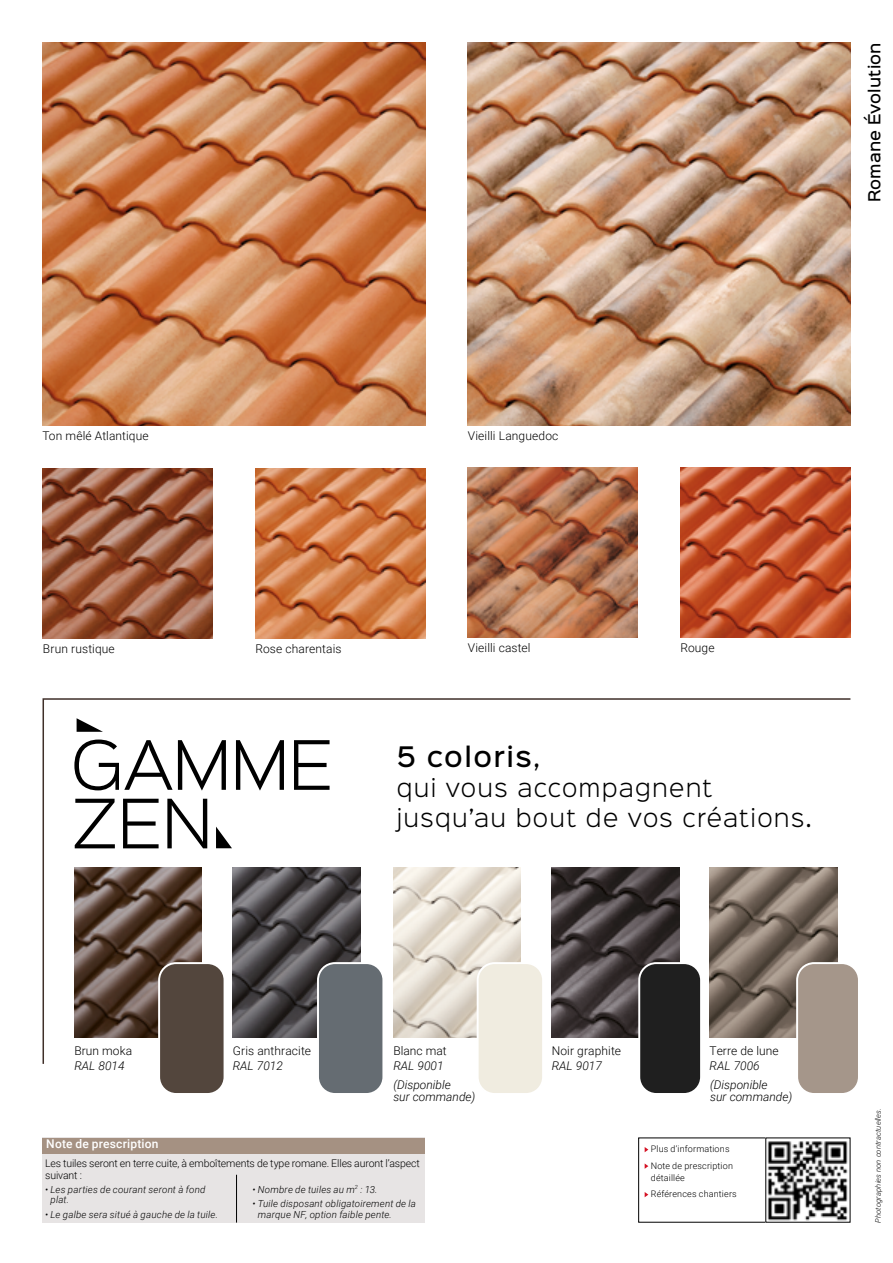
<style>
.page{position:relative;width:893px;height:1263px;background:#fff}
.page>*{position:absolute;margin:0;border:0;box-sizing:border-box;transform-origin:0 0}
.t1{font:500 25.5px "Sinkin Sans 500";letter-spacing:.055em;color:#000}
.t2{font:300 22.5px/30px "Sinkin Sans 300";letter-spacing:.055em;color:#000}
.t3{font:500 15px "Sinkin Sans 500";letter-spacing:.005em;color:#000}
.t4{font:300 12px "Roboto";letter-spacing:.01em;color:#000}
.t5{font:italic 300 12px/12px "Roboto";color:#000}
.t6{font:500 12px "Roboto";letter-spacing:.015em;color:#fff}
.t7{font:300 10.5px/12px "Roboto";letter-spacing:-.01em;color:#000}
.t8{font:italic 300 9.75px/10.5px "Roboto";letter-spacing:.02em;color:#000}
.t9{font:300 9px/16.5px "Roboto";letter-spacing:.02em;color:#000}
.t10{font:italic 300 7.5px "Roboto";letter-spacing:.02em;color:#000}
.s1{font-family:"Sinkin Sans 300";font-weight:300}
</style>
<div class="page">
<img style="left:43px;top:43px;width:382px;height:382px">
<img style="left:468px;top:43px;width:382px;height:382px">
<img style="left:680px;top:468px;width:170px;height:170px">
<img style="left:468px;top:468px;width:170px;height:170px">
<img style="left:43px;top:468px;width:170px;height:171px">
<img style="left:255px;top:468px;width:171px;height:171px">
<img style="left:767px;top:1141px;width:81px;height:79px">
<svg style="left:645px;top:1147px;width:3px;height:5px"></svg>
<svg style="left:645px;top:1163px;width:3px;height:6px"></svg>
<svg style="left:645px;top:1192px;width:3px;height:5px"></svg>
<svg style="left:42px;top:698px;width:809px;height:366px"></svg>
<svg style="left:74px;top:739px;width:152px;height:51px"></svg>
<svg style="left:236px;top:740px;width:48px;height:50px"></svg>
<svg style="left:294px;top:740px;width:36px;height:50px"></svg>
<svg style="left:75px;top:799px;width:40px;height:49px"></svg>
<svg style="left:123px;top:799px;width:36px;height:49px"></svg>
<svg style="left:167px;top:799px;width:40px;height:49px"></svg>
<svg style="left:77px;top:718px;width:26px;height:14px"></svg>
<svg style="left:216px;top:827px;width:16px;height:21px"></svg>
<div style="left:43px;top:1137px;width:382px;height:85px;background:#e7e4e4"></div>
<div style="left:43px;top:1137px;width:382px;height:16px;background:#a59182"></div>
<hr style="left:236px;top:1175px;width:1px;height:47px;background:#000">
<div style="left:639px;top:963px;width:62px;height:131px;background:#1f1f1f;border-radius:17px"></div>
<div style="left:638px;top:962px;width:64px;height:133px;border:2px solid #fff;border-radius:17px"></div>
<div style="left:797px;top:963px;width:62px;height:131px;background:#a5968a;border-radius:17px"></div>
<div style="left:796px;top:962px;width:64px;height:133px;border:2px solid #fff;border-radius:17px"></div>
<div style="left:478px;top:963px;width:65px;height:131px;background:#f0ece0;border-radius:17px"></div>
<div style="left:477px;top:962px;width:67px;height:133px;border:2px solid #fff;border-radius:17px"></div>
<div style="left:318px;top:963px;width:65px;height:131px;background:#656c72;border-radius:17px"></div>
<div style="left:317px;top:962px;width:67px;height:133px;border:2px solid #fff;border-radius:17px"></div>
<div style="left:159px;top:963px;width:66px;height:131px;background:#53463d;border-radius:17px"></div>
<div style="left:158px;top:962px;width:68px;height:133px;border:2px solid #fff;border-radius:17px"></div>
<h3 class="t3" style="left:861px;top:202px;width:161px;rotate:-90deg">Romane Évolution</h3>
<p class="t4" style="left:43px;top:427px;width:108px">Ton mêlé Atlantique</p>
<p class="t4" style="left:468px;top:427px;width:92px">Vieilli Languedoc</p>
<p class="t4" style="left:43px;top:640px;width:73px">Brun rustique</p>
<p class="t4" style="left:255px;top:640px;width:87px">Rose charentais</p>
<p class="t4" style="left:468px;top:639px;width:64px">Vieilli castel</p>
<p class="t4" style="left:680px;top:639px;width:36px">Rouge</p>
<h1 class="t1" style="left:397px;top:735px;width:145px">5 coloris<span class="s1">,</span></h1>
<h2 class="t2" style="left:397px;top:771px;width:416px">qui vous accompagnent jusqu’au bout de vos créations.</h2>
<p class="t4" style="left:74px;top:1042px;width:59px">Brun moka</p>
<p class="t5" style="left:74px;top:1059px;width:52px">RAL 8014</p>
<p class="t4" style="left:233px;top:1042px;width:80px">Gris anthracite</p>
<p class="t5" style="left:233px;top:1059px;width:52px">RAL 7012</p>
<p class="t4" style="left:393px;top:1042px;width:55px">Blanc mat</p>
<p class="t5" style="left:393px;top:1059px;width:52px">RAL 9001</p>
<p class="t4" style="left:552px;top:1042px;width:71px">Noir graphite</p>
<p class="t5" style="left:552px;top:1059px;width:52px">RAL 9017</p>
<p class="t4" style="left:710px;top:1042px;width:70px">Terre de lune</p>
<p class="t5" style="left:710px;top:1059px;width:52px">RAL 7006</p>
<p class="t5" style="left:393px;top:1078px;width:84px">(Disponible<br>sur commande)</p>
<p class="t5" style="left:710px;top:1078px;width:84px">(Disponible<br>sur commande)</p>
<p class="t6" style="left:46px;top:1135px;width:114px">Note de prescription</p>
<p class="t8" style="left:51px;top:1183px;width:156px;text-indent:-5px">• Les parties de courant seront à fond plat.</p>
<p class="t8" style="left:45px;top:1209px;width:174px">• Le galbe sera situé à gauche de la tuile.</p>
<p class="t7" style="left:45px;top:1156px;width:376px">Les tuiles seront en terre cuite, à emboîtements de type romane. Elles auront l’aspect suivant :</p>
<p class="t8" style="left:252px;top:1183px;width:127px">• Nombre de tuiles au m<sup>2</sup> : 13.</p>
<p class="t8" style="left:258px;top:1198px;width:160px;text-indent:-5px">• Tuile disposant obligatoirement de la marque NF, option faible pente.</p>
<p class="t9" style="left:651px;top:1140px;width:84px">Plus d’informations<br>Note de prescription</p>
<p class="t9" style="left:651px;top:1169px;width:87px">détaillée<br>Références chantiers</p>
<p class="t10" style="left:873px;top:1222px;width:116px;rotate:-90deg">Photographies non contractuelles.</p>
</div>
